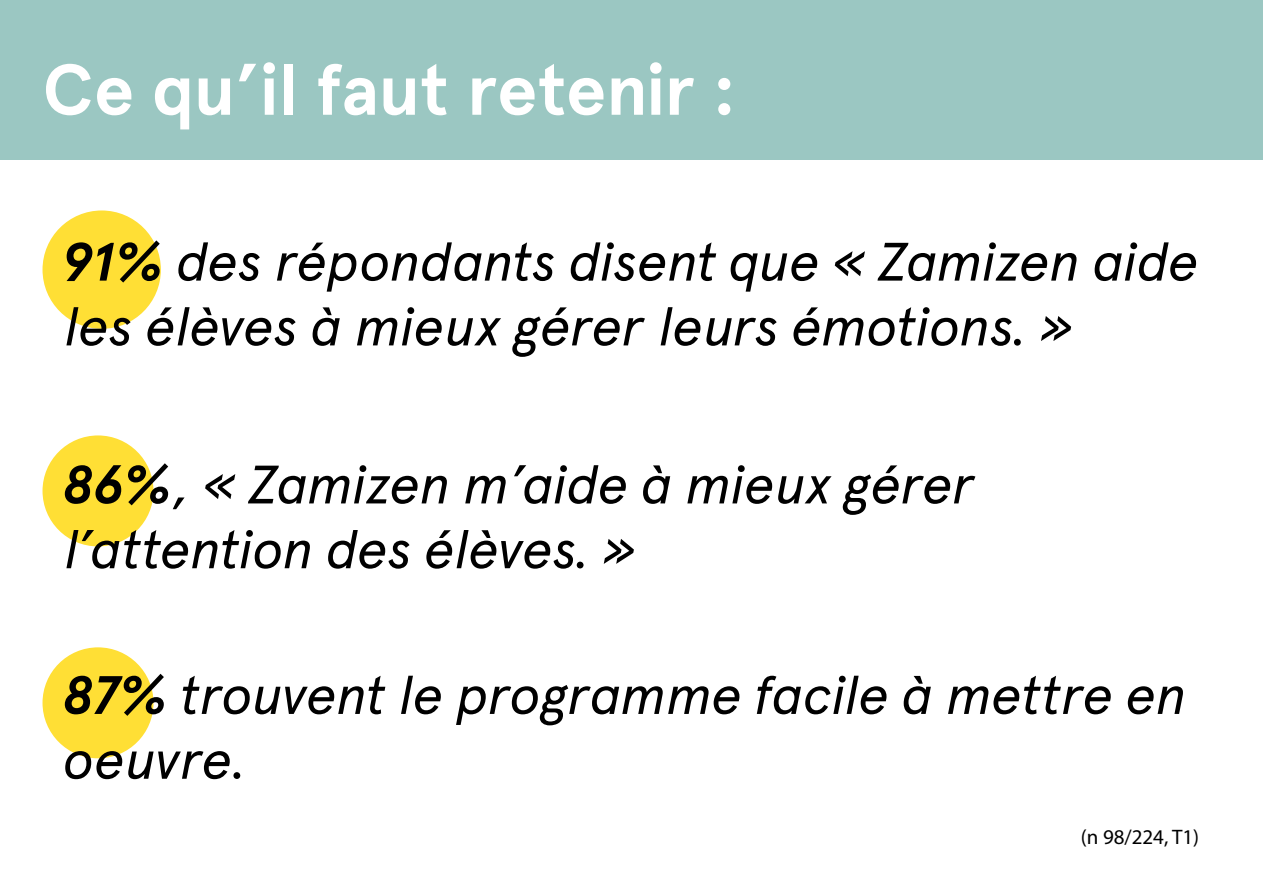
<style>
.page{position:relative;width:1263px;height:893px;background:#fff}
.page>*{position:absolute;margin:0;border:0;box-sizing:border-box;transform-origin:0 0}
.t1{font:700 72px "Apercu";letter-spacing:-.005em;color:#fff}
.t2{font:italic 54px/64.8px "Apercu";letter-spacing:-.015em;color:#000}
.t3{font:21px "Myriad Pro";color:#000}
.s1{font-weight:700}
</style>
<div class="page">
<div style="left:43px;top:210px;width:118px;height:119px;background:#ffdf35;border-radius:50%"></div>
<div style="left:0;top:0;width:1263px;height:159px;background:#9bc7c2"></div>
<div style="left:43px;top:435px;width:110px;height:111px;background:#ffdf35;border-radius:50%"></div>
<div style="left:43px;top:647px;width:110px;height:111px;background:#ffdf35;border-radius:50%"></div>
<h1 class="t1" style="left:43px;top:46px;width:696px">Ce qu’il faut retenir :</h1>
<p class="t2" style="left:64px;top:229px;width:1137px"><span class="s1">91%</span> des répondants disent que « Zamizen aide les élèves à mieux gérer leurs émotions. »</p>
<p class="t2" style="left:64px;top:452px;width:914px"><span class="s1">86%</span>, « Zamizen m’aide à mieux gérer l’attention des élèves. »</p>
<p class="t2" style="left:64px;top:662px;width:1125px"><span class="s1">87%</span> trouvent le programme facile à mettre en oeuvre.</p>
<p class="t3" style="left:1081px;top:824px;width:120px">(n 98/224, T1)</p>
</div>
